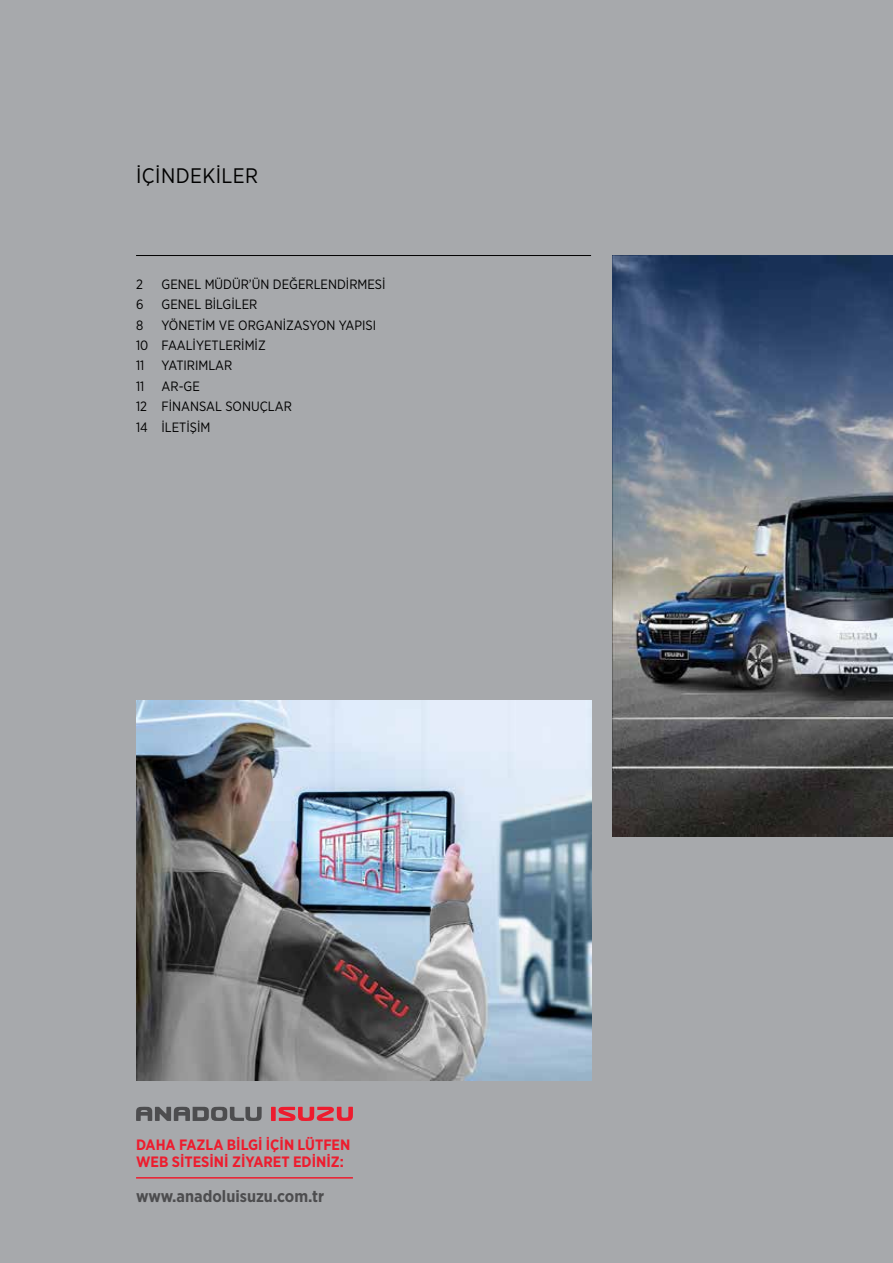
<style>
.page{position:relative;width:893px;height:1263px;background:#a7a9ac}
.page>*{position:absolute;margin:0;border:0;box-sizing:border-box;transform-origin:0 0}
.t1{font:21px "Gotham Narrow";letter-spacing:.02em;color:#000}
.t2{font:700 16.5px "Gotham Narrow";color:#4d4d4f}
.t3{font:700 15px/17.1px "Gotham Narrow";color:#ed1c2e}
.t4{font:13.5px/20.4px "Gotham Narrow";color:#000}
</style>
<div class="page">
<img style="left:612px;top:255px;width:281px;height:581px">
<hr style="left:136px;top:255px;width:455px;height:1px;background:#000">
<svg style="left:271px;top:1107px;width:82px;height:14px"></svg>
<svg style="left:136px;top:1107px;width:126px;height:14px"></svg>
<img style="left:136px;top:700px;width:455px;height:380px">
<hr style="left:136px;top:1177px;width:217px;height:1px;background:#ed1c2e">
<h1 class="t1" style="left:136px;top:163px;width:124px">İÇİNDEKİLER</h1>
<p class="t4" style="left:136px;top:273px;width:8px">2</p>
<p class="t4" style="left:162px;top:273px;width:226px">GENEL MÜDÜR’ÜN DEĞERLENDİRMESİ</p>
<p class="t4" style="left:136px;top:294px;width:9px">6</p>
<p class="t4" style="left:162px;top:294px;width:97px">GENEL BİLGİLER</p>
<p class="t4" style="left:136px;top:314px;width:9px">8</p>
<p class="t4" style="left:136px;top:314px;width:242px;text-indent:26px">YÖNETİM VE ORGANİZASYON YAPISI<br>10 FAALİYETLERİMİZ<br>11</p>
<p class="t4" style="left:162px;top:355px;width:72px">YATIRIMLAR</p>
<p class="t4" style="left:136px;top:376px;width:157px;text-indent:26px">AR-GE<br>12 FİNANSAL SONUÇLAR<br>14 İLETİŞİM</p>
<p class="t4" style="left:136px;top:376px;width:10px">11</p>
<p class="t3" style="left:136px;top:1136px;width:216px">DAHA FAZLA BİLGİ İÇİN LÜTFEN<br>WEB SİTESİNİ ZİYARET EDİNİZ:</p>
<p class="t2" style="left:136px;top:1185px;width:190px">www.anadoluisuzu.com.tr</p>
</div>
